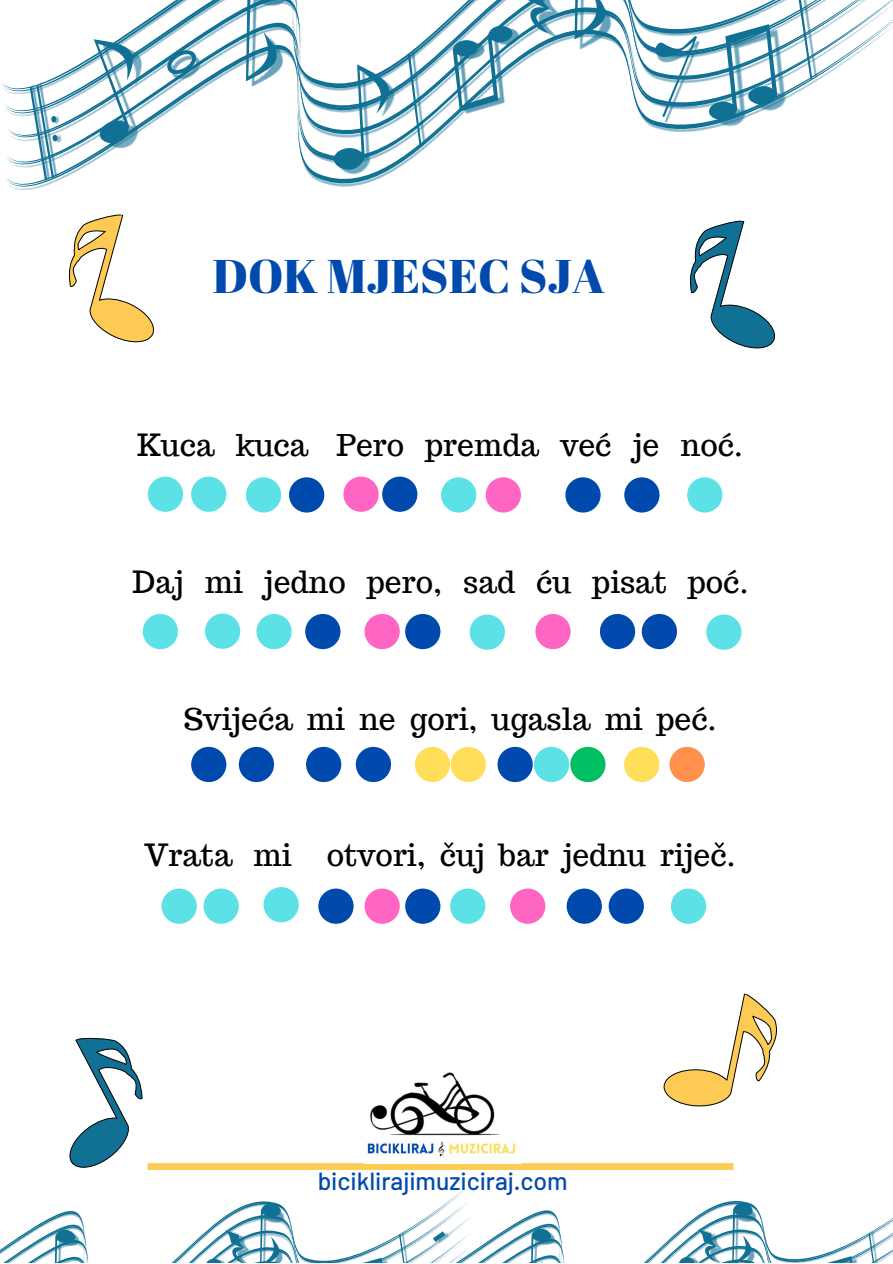
<style>
.page{position:relative;width:893px;height:1264px;background:#fff}
.page>*{position:absolute;margin:0;border:0;box-sizing:border-box;transform-origin:0 0}
.t1{font:47.25px "Abril Fatface";color:#004aad}
.t2{font:30px "Trocchi";color:#000}
.t3{font:500 24.75px "Barlow";color:#004aad}
</style>
<div class="page">
<div style="left:147px;top:1163px;width:586px;height:6px;background:#fdcb54"></div>
<svg style="left:1px;top:0;width:891px;height:191px"></svg>
<img style="left:155px;top:40px;width:7px;height:115px">
<svg style="left:163px;top:43px;width:38px;height:38px"></svg>
<svg style="left:849px;top:0;width:23px;height:2px"></svg>
<svg style="left:6px;top:35px;width:149px;height:146px"></svg>
<img style="left:227px;top:91px;width:78px;height:5px">
<svg style="left:223px;top:0;width:87px;height:91px"></svg>
<svg style="left:327px;top:0;width:508px;height:181px"></svg>
<svg style="left:0;top:1189px;width:892px;height:74px"></svg>
<svg style="left:663px;top:993px;width:114px;height:114px"></svg>
<svg style="left:69px;top:214px;width:85px;height:129px"></svg>
<svg style="left:690px;top:220px;width:85px;height:129px"></svg>
<svg style="left:69px;top:1037px;width:101px;height:133px"></svg>
<img style="left:367px;top:1072px;width:149px;height:85px">
<div style="left:565px;top:477px;width:35px;height:35px;background:#004aad;border-radius:50%"></div>
<div style="left:148px;top:476px;width:35px;height:36px;background:#5ce1e6;border-radius:50%"></div>
<div style="left:191px;top:476px;width:35px;height:36px;background:#5ce1e6;border-radius:50%"></div>
<div style="left:246px;top:477px;width:35px;height:35px;background:#5ce1e6;border-radius:50%"></div>
<div style="left:289px;top:477px;width:35px;height:35px;background:#004aad;border-radius:50%"></div>
<div style="left:343px;top:476px;width:35px;height:36px;background:#ff66c4;border-radius:50%"></div>
<div style="left:382px;top:476px;width:35px;height:36px;background:#004aad;border-radius:50%"></div>
<div style="left:441px;top:477px;width:35px;height:35px;background:#5ce1e6;border-radius:50%"></div>
<div style="left:485px;top:477px;width:36px;height:35px;background:#ff66c4;border-radius:50%"></div>
<div style="left:624px;top:477px;width:35px;height:35px;background:#004aad;border-radius:50%"></div>
<div style="left:687px;top:477px;width:35px;height:35px;background:#5ce1e6;border-radius:50%"></div>
<div style="left:143px;top:614px;width:35px;height:35px;background:#5ce1e6;border-radius:50%"></div>
<div style="left:205px;top:613px;width:35px;height:36px;background:#5ce1e6;border-radius:50%"></div>
<div style="left:305px;top:614px;width:35px;height:35px;background:#004aad;border-radius:50%"></div>
<div style="left:256px;top:614px;width:36px;height:35px;background:#5ce1e6;border-radius:50%"></div>
<div style="left:364px;top:614px;width:36px;height:35px;background:#ff66c4;border-radius:50%"></div>
<div style="left:405px;top:614px;width:35px;height:35px;background:#004aad;border-radius:50%"></div>
<div style="left:469px;top:614px;width:36px;height:35px;background:#5ce1e6;border-radius:50%"></div>
<div style="left:535px;top:614px;width:35px;height:35px;background:#ff66c4;border-radius:50%"></div>
<div style="left:600px;top:614px;width:35px;height:35px;background:#004aad;border-radius:50%"></div>
<div style="left:641px;top:614px;width:36px;height:35px;background:#004aad;border-radius:50%"></div>
<div style="left:706px;top:614px;width:35px;height:35px;background:#5ce1e6;border-radius:50%"></div>
<div style="left:239px;top:746px;width:35px;height:36px;background:#004aad;border-radius:50%"></div>
<div style="left:191px;top:746px;width:35px;height:36px;background:#004aad;border-radius:50%"></div>
<div style="left:306px;top:746px;width:35px;height:36px;background:#004aad;border-radius:50%"></div>
<div style="left:356px;top:746px;width:35px;height:36px;background:#004aad;border-radius:50%"></div>
<div style="left:450px;top:746px;width:36px;height:36px;background:#ffde59;border-radius:50%"></div>
<div style="left:415px;top:746px;width:35px;height:36px;background:#ffde59;border-radius:50%"></div>
<div style="left:497px;top:746px;width:35px;height:36px;background:#004aad;border-radius:50%"></div>
<div style="left:534px;top:746px;width:35px;height:36px;background:#5ce1e6;border-radius:50%"></div>
<div style="left:570px;top:746px;width:35px;height:36px;background:#00bf63;border-radius:50%"></div>
<div style="left:624px;top:746px;width:35px;height:36px;background:#ffde59;border-radius:50%"></div>
<div style="left:161px;top:888px;width:36px;height:35px;background:#5ce1e6;border-radius:50%"></div>
<div style="left:203px;top:888px;width:36px;height:35px;background:#5ce1e6;border-radius:50%"></div>
<div style="left:263px;top:887px;width:36px;height:35px;background:#5ce1e6;border-radius:50%"></div>
<div style="left:318px;top:888px;width:35px;height:35px;background:#004aad;border-radius:50%"></div>
<div style="left:364px;top:888px;width:36px;height:35px;background:#ff66c4;border-radius:50%"></div>
<div style="left:405px;top:888px;width:35px;height:35px;background:#004aad;border-radius:50%"></div>
<div style="left:450px;top:888px;width:35px;height:35px;background:#5ce1e6;border-radius:50%"></div>
<div style="left:510px;top:888px;width:35px;height:35px;background:#ff66c4;border-radius:50%"></div>
<div style="left:566px;top:888px;width:36px;height:35px;background:#004aad;border-radius:50%"></div>
<div style="left:608px;top:888px;width:36px;height:35px;background:#004aad;border-radius:50%"></div>
<div style="left:670px;top:888px;width:36px;height:35px;background:#5ce1e6;border-radius:50%"></div>
<div style="left:669px;top:746px;width:35px;height:36px;background:#ff914d;border-radius:50%"></div>
<p class="t1" style="left:212px;top:243px;width:393px">DOK MJESEC SJA</p>
<p class="t2" style="left:137px;top:425px;width:607px">Kuca kuca Pero premda već je noć.</p>
<p class="t2" style="left:132px;top:562px;width:617px">Daj mi jedno pero, sad ću pisat poć.</p>
<p class="t2" style="left:184px;top:699px;width:534px">Svijeća mi ne gori, ugasla mi peć.</p>
<p class="t2" style="left:144px;top:835px;width:592px">Vrata mi otvori, čuj bar jednu riječ.</p>
<p class="t3" style="left:318px;top:1165px;width:251px">biciklirajimuziciraj.com</p>
</div>
